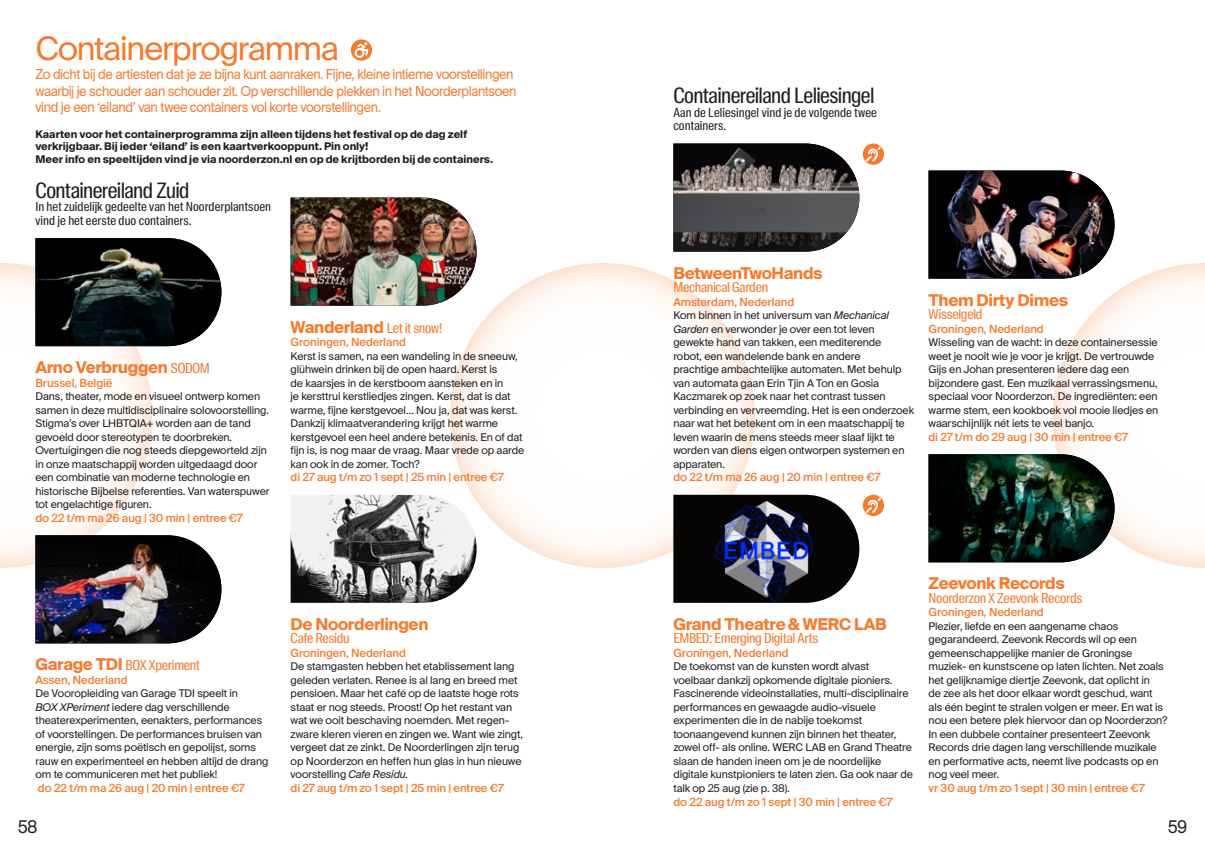
<style>
.page{position:relative;width:1205px;height:851px;background:#fff}
.page>*{position:absolute;margin:0;border:0;box-sizing:border-box;transform-origin:0 0}
.Titel_Fullpage{font:32.5px "Noorderzon";letter-spacing:-.035em;color:#f47b2f}
.data_tijden{font:condensed 21.25px "Noorderzon";letter-spacing:-.03em;color:#231f20}
.Titel_Fullpage-2{font:condensed 21.25px "Noorderzon";letter-spacing:-.03em;color:#231f20}
.t1{font:17.5px "Noorderzon";color:#231f20;scale:.95 1}
.TitelKleinst{font:700 16.25px "Noorderzon";letter-spacing:-.02em;color:#f47b2f}
.Introtekst{font:13.75px/16.5px "Noorderzon";letter-spacing:-.03em;color:#f47b2f;scale:.92 1}
.OndertitelKleinst{font:condensed 13.75px "Noorderzon";letter-spacing:-.02em;color:#f47b2f}
.TitelKleinst-2{font:condensed 13.75px "Noorderzon";letter-spacing:-.015em;color:#f47b2f}
.Broodtekst{font:condensed 12.5px/13.5px "Noorderzon";letter-spacing:.005em;color:#231f20}
.data_tijden-2{font:500 11.25px "Noorderzon";letter-spacing:-.005em;color:#f47b2f}
.broodtekst8_5{font:10.62px/13.5px "Noorderzon";letter-spacing:-.01em;color:#231f20}
.Broodtekst-2{font:700 10.62px/12.8px "Noorderzon";color:#231f20}
.s1{font-weight:400;font-stretch:condensed;font-size:13.75px}
.s2{font-weight:700;font-stretch:normal;font-size:16.25px}
.s3{font-style:italic}
</style>
<div class="page">
<svg style="left:863px;top:494px;width:21px;height:22px"></svg>
<svg style="left:866px;top:498px;width:15px;height:14px"></svg>
<svg style="left:863px;top:143px;width:21px;height:22px"></svg>
<svg style="left:866px;top:147px;width:15px;height:14px"></svg>
<svg style="left:351px;top:39px;width:21px;height:22px"></svg>
<svg style="left:355px;top:42px;width:13px;height:16px"></svg>
<svg style="left:0;top:263px;width:152px;height:305px"></svg>
<svg style="left:450px;top:263px;width:305px;height:305px"></svg>
<svg style="left:1052px;top:263px;width:153px;height:305px"></svg>
<img style="left:35px;top:238px;width:186px;height:108px">
<img style="left:291px;top:197px;width:186px;height:108px">
<img style="left:673px;top:143px;width:186px;height:108px">
<img style="left:928px;top:170px;width:186px;height:108px">
<img style="left:928px;top:454px;width:186px;height:108px">
<img style="left:673px;top:494px;width:186px;height:108px">
<img style="left:291px;top:494px;width:186px;height:108px">
<img style="left:35px;top:535px;width:186px;height:108px">
<p class="Titel_Fullpage" style="left:35px;top:30px;width:305px">Containerprogramma</p>
<p class="Introtekst" style="left:35px;top:66px;width:524px">Zo dicht bij de artiesten dat je ze bijna kunt aanraken. Fijne, kleine intieme voorstellingen waarbij je schouder aan schouder zit. Op verschillende plekken in het Noorderplantsoen vind je een ‘eiland’ van twee containers vol korte voorstellingen.</p>
<p class="Broodtekst-2" style="left:35px;top:127px;width:433px">Kaarten voor het containerprogramma zijn alleen tijdens het festival op de dag zelf verkrijgbaar. Bij ieder ‘eiland’ is een kaartverkooppunt. Pin only!</p>
<p class="Broodtekst-2" style="left:35px;top:153px;width:459px">Meer info en speeltijden vind je via noorderzon.nl en op de krijtborden bij de containers.</p>
<p class="Titel_Fullpage-2" style="left:35px;top:178px;width:156px">Containereiland Zuid</p>
<p class="Broodtekst" style="left:35px;top:200px;width:237px">In het zuidelijk gedeelte van het Noorderplantsoen vind je het eerste duo containers.</p>
<p class="TitelKleinst" style="left:35px;top:358px;width:176px">Arno Verbruggen <span class="s1">SODOM</span></p>
<p class="data_tijden-2" style="left:35px;top:376px;width:78px">Brussel, België</p>
<p class="broodtekst8_5" style="left:35px;top:390px;width:236px">Dans, theater, mode en visueel ontwerp komen samen in deze multidisciplinaire solovoorstelling.<br>Stigma’s over LHBTQIA+ worden aan de tand gevoeld door stereotypen te doorbreken.<br>Overtuigingen die nog steeds diepgeworteld zijn in onze maatschappij worden uitgedaagd door een combinatie van moderne technologie en historische Bijbelse referenties. Van waterspuwer tot engelachtige figuren.</p>
<p class="data_tijden-2" style="left:35px;top:511px;width:209px">do 22 t/m ma 26 aug | 30 min | entree €7</p>
<p class="TitelKleinst" style="left:291px;top:317px;width:153px">Wanderland <span class="s1">Let it snow!</span></p>
<p class="data_tijden-2" style="left:291px;top:335px;width:117px">Groningen, Nederland</p>
<p class="broodtekst8_5" style="left:291px;top:349px;width:235px">Kerst is samen, na een wandeling in de sneeuw, glühwein drinken bij de open haard. Kerst is<br>de kaarsjes in de kerstboom aansteken en in<br>je kersttrui kerstliedjes zingen. Kerst, dat is dat warme, fijne kerstgevoel… Nou ja, dat was kerst.<br>Dankzij klimaatverandering krijgt het warme kerstgevoel een heel andere betekenis. En of dat fijn is, is nog maar de vraag. Maar vrede op aarde kan ook in de zomer. Toch?</p>
<p class="data_tijden-2" style="left:291px;top:470px;width:214px">di 27 aug t/m zo 1 sept | 25 min | entree €7</p>
<p class="TitelKleinst-2" style="left:35px;top:657px;width:166px"><span class="s2">Garage TDI</span> BOX Xperiment</p>
<p class="data_tijden-2" style="left:35px;top:673px;width:94px">Assen, Nederland</p>
<p class="broodtekst8_5" style="left:35px;top:687px;width:235px">De Vooropleiding van Garage TDI speelt in<br><span class="s3">BOX XPeriment</span> iedere dag verschillende theaterexperimenten, eenakters, performances of voorstellingen. De performances bruisen van energie, zijn soms poëtisch en gepolijst, soms rauw en experimenteel en hebben altijd de drang om te communiceren met het publiek!</p>
<p class="data_tijden-2" style="left:38px;top:781px;width:208px">do 22 t/m ma 26 aug | 20 min | entree €7</p>
<p class="TitelKleinst" style="left:291px;top:614px;width:139px">De Noorderlingen</p>
<p class="OndertitelKleinst" style="left:291px;top:630px;width:61px">Cafe Residu</p>
<p class="data_tijden-2" style="left:291px;top:646px;width:117px">Groningen, Nederland</p>
<p class="broodtekst8_5" style="left:291px;top:660px;width:234px">De stamgasten hebben het etablissement lang geleden verlaten. Renee is al lang en breed met pensioen. Maar het café op de laatste hoge rots staat er nog steeds. Proost! Op het restant van wat we ooit beschaving noemden. Met regen&shy;zware kleren vieren en zingen we. Want wie zingt, vergeet dat ze zinkt. De Noorderlingen zijn terug op Noorderzon en heffen hun glas in hun nieuwe voorstelling <span class="s3">Cafe Residu.</span></p>
<p class="data_tijden-2" style="left:291px;top:781px;width:214px">di 27 aug t/m zo 1 sept | 25 min | entree €7</p>
<p class="data_tijden" style="left:673px;top:83px;width:203px">Containereiland Leliesingel</p>
<p class="Broodtekst" style="left:673px;top:105px;width:205px">Aan de Leliesingel vind je de volgende twee containers.</p>
<p class="TitelKleinst" style="left:673px;top:263px;width:151px">BetweenTwoHands</p>
<p class="OndertitelKleinst" style="left:673px;top:279px;width:96px">Mechanical Garden</p>
<p class="data_tijden-2" style="left:673px;top:295px;width:122px">Amsterdam, Nederland</p>
<p class="broodtekst8_5" style="left:673px;top:309px;width:242px">Kom binnen in het universum van <span class="s3">Mechanical Garden</span> en verwonder je over een tot leven gewekte hand van takken, een mediterende<br>robot, een wandelende bank en andere<br>prachtige ambachtelijke automaten. Met behulp van automata gaan Erin Tjin A Ton en Gosia Kaczmarek op zoek naar het contrast tussen verbinding en vervreemding. Het is een onderzoek naar wat het betekent om in een maatschappij te leven waarin de mens steeds meer slaaf lijkt te worden van diens eigen ontworpen systemen en apparaten.</p>
<p class="data_tijden-2" style="left:673px;top:470px;width:208px">do 22 t/m ma 26 aug | 20 min | entree €7</p>
<p class="TitelKleinst" style="left:928px;top:290px;width:141px">Them Dirty Dimes</p>
<p class="OndertitelKleinst" style="left:928px;top:306px;width:56px">Wisselgeld</p>
<p class="data_tijden-2" style="left:928px;top:322px;width:117px">Groningen, Nederland</p>
<p class="broodtekst8_5" style="left:928px;top:336px;width:231px">Wisseling van de wacht: in deze containersessie weet je nooit wie je voor je krijgt. De vertrouwde Gijs en Johan presenteren iedere dag een bijzondere gast. Een muzikaal verrassingsmenu, speciaal voor Noorderzon. De ingrediënten: een warme stem, een kookboek vol mooie liedjes en waarschijnlijk nét iets te veel banjo.</p>
<p class="data_tijden-2" style="left:928px;top:430px;width:201px">di 27 t/m do 29 aug | 30 min | entree €7</p>
<p class="TitelKleinst" style="left:673px;top:614px;width:215px">Grand Theatre &amp; WERC LAB</p>
<p class="OndertitelKleinst" style="left:673px;top:630px;width:146px">EMBED: Emerging Digital Arts</p>
<p class="data_tijden-2" style="left:673px;top:646px;width:117px">Groningen, Nederland</p>
<p class="broodtekst8_5" style="left:673px;top:660px;width:241px">De toekomst van de kunsten wordt alvast voelbaar dankzij opkomende digitale pioniers.<br>Fascinerende videoinstallaties, multi-disciplinaire performances en gewaagde audio-visuele experimenten die in de nabije toekomst toonaangevend kunnen zijn binnen het theater, zowel off- als online. WERC LAB en Grand Theatre slaan de handen ineen om je de noordelijke digitale kunstpioniers te laten zien. Ga ook naar de talk op 25 aug (zie p. 38).</p>
<p class="data_tijden-2" style="left:673px;top:794px;width:220px">do 22 aug t/m zo 1 sept | 30 min | entree €7</p>
<p class="TitelKleinst" style="left:928px;top:574px;width:138px">Zeevonk Records</p>
<p class="OndertitelKleinst" style="left:928px;top:590px;width:155px">Noorderzon X Zeevonk Records</p>
<p class="data_tijden-2" style="left:928px;top:605px;width:117px">Groningen, Nederland</p>
<p class="broodtekst8_5" style="left:928px;top:619px;width:240px">Plezier, liefde en een aangename chaos gegarandeerd. Zeevonk Records wil op een gemeenschappelijke manier de Groningse muziek- en kunstscene op laten lichten. Net zoals het gelijknamige diertje Zeevonk, dat oplicht in<br>de zee als het door elkaar wordt geschud, want als één begint te stralen volgen er meer. En wat is nou een betere plek hiervoor dan op Noorderzon?<br>In een dubbele container presenteert Zeevonk Records drie dagen lang verschillende muzikale en performative acts, neemt live podcasts op en nog veel meer.</p>
<p class="data_tijden-2" style="left:928px;top:781px;width:218px">vr 30 aug t/m zo 1 sept | 30 min | entree €7</p>
<h3 class="t1" style="left:18px;top:816px;width:22px">58</h3>
<h3 class="t1" style="left:1168px;top:816px;width:22px">59</h3>
</div>
